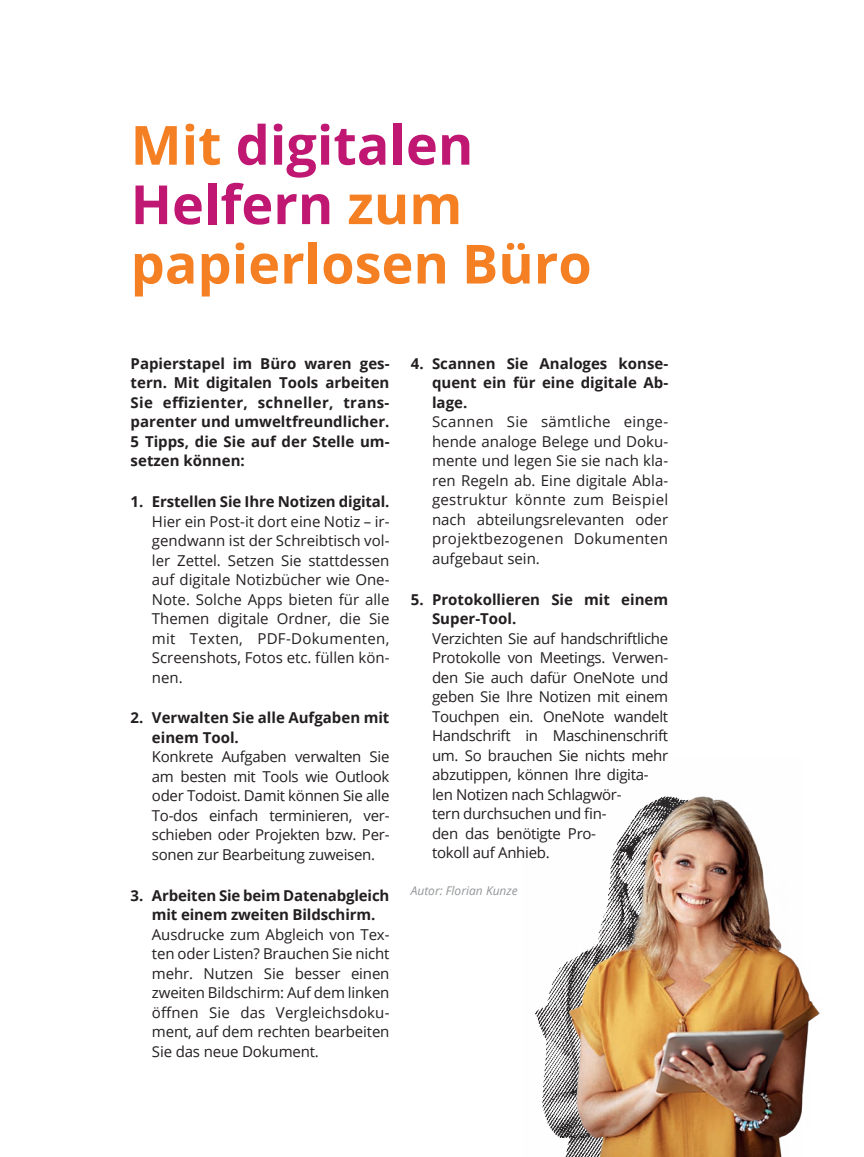
<style>
.page{position:relative;width:864px;height:1157px;background:#fff}
.page>*{position:absolute;margin:0;border:0;box-sizing:border-box;transform-origin:0 0}
.t1{font:700 54px/59.4px "Open Sans";color:#f57f23}
.t2{font:15px/19.5px "Open Sans";letter-spacing:-.02em;color:#231f20;text-align:justify}
.t3{font:700 15px/19.5px "Open Sans";color:#231f20;text-align:justify}
.t4{font:italic 12px "Open Sans";color:#939598}
.s1{color:#c01773}
</style>
<div class="page">
<img style="left:535px;top:978px;width:21px;height:157px">
<img style="left:556px;top:796px;width:264px;height:361px">
<h1 class="t1" style="left:131px;top:114px;width:462px">Mit <span class="s1">digitalen<br>Helfern</span> zum papierlosen Büro</h1>
<p class="t3" style="left:131px;top:353px;width:260px">Papierstapel im Büro waren ges&shy;tern. Mit digitalen Tools arbeiten Sie effizienter, schneller, trans&shy;parenter und umweltfreundlicher.<br>5 Tipps, die Sie auf der Stelle um&shy;setzen können:</p>
<p class="t3" style="left:131px;top:491px;width:260px">1. Erstellen Sie Ihre Notizen digital.</p>
<p class="t2" style="left:152px;top:511px;width:239px">Hier ein Post-it dort eine Notiz – ir&shy;gendwann ist der Schreibtisch vol&shy;ler Zettel. Setzen Sie stattdessen auf digitale Notizbücher wie One-Note. Solche Apps bieten für alle Themen digitale Ordner, die Sie mit Texten, PDF-Dokumenten, Screenshots, Fotos etc. füllen kön&shy;nen.</p>
<p class="t3" style="left:152px;top:708px;width:239px;text-indent:-21px">2. Verwalten Sie alle Aufgaben mit einem Tool.</p>
<p class="t2" style="left:152px;top:747px;width:239px">Konkrete Aufgaben verwalten Sie am besten mit Tools wie Outlook oder Todoist. Damit können Sie alle To-dos einfach terminieren, ver&shy;schieben oder Projekten bzw. Per&shy;sonen zur Bearbeitung zuweisen.</p>
<p class="t3" style="left:131px;top:885px;width:260px;text-align:center">3. Arbeiten Sie beim Datenabgleich mit einem zweiten Bildschirm.</p>
<p class="t2" style="left:152px;top:924px;width:239px">Ausdrucke zum Abgleich von Tex&shy;ten oder Listen? Brauchen Sie nicht mehr. Nutzen Sie besser einen zweiten Bildschirm: Auf dem linken öffnen Sie das Vergleichsdoku&shy;ment, auf dem rechten bearbeiten Sie das neue Dokument.</p>
<p class="t3" style="left:432px;top:353px;width:237px;text-indent:-21px">4. Scannen Sie Analoges konse&shy;quent ein für eine digitale Ab&shy;lage.</p>
<p class="t2" style="left:432px;top:412px;width:237px">Scannen Sie sämtliche einge&shy;hende analoge Belege und Doku&shy;mente und legen Sie sie nach kla&shy;ren Regeln ab. Eine digitale Abla&shy;gestruktur könnte zum Beispiel nach abteilungsrelevanten oder projektbezogenen Dokumenten aufgebaut sein.</p>
<p class="t3" style="left:432px;top:589px;width:237px;text-indent:-21px">5. Protokollieren Sie mit einem<br>Super-Tool.</p>
<p class="t2" style="left:432px;top:628px;width:237px;text-align:left">Verzichten Sie auf handschriftliche<br>Protokolle von Meetings. Verwen&shy;den Sie auch dafür OneNote und geben Sie Ihre Notizen mit einem<br>Touchpen ein. OneNote wandelt<br>Handschrift in Maschinenschrift um. So brauchen Sie nichts mehr abzutippen, können Ihre digita&shy;len Notizen nach Schlagwör-<br>tern durchsuchen und fin-<br>den das benötigte Pro-<br>tokoll auf Anhieb.</p>
<p class="t4" style="left:410px;top:882px;width:108px">Autor: Florian Kunze</p>
</div>
